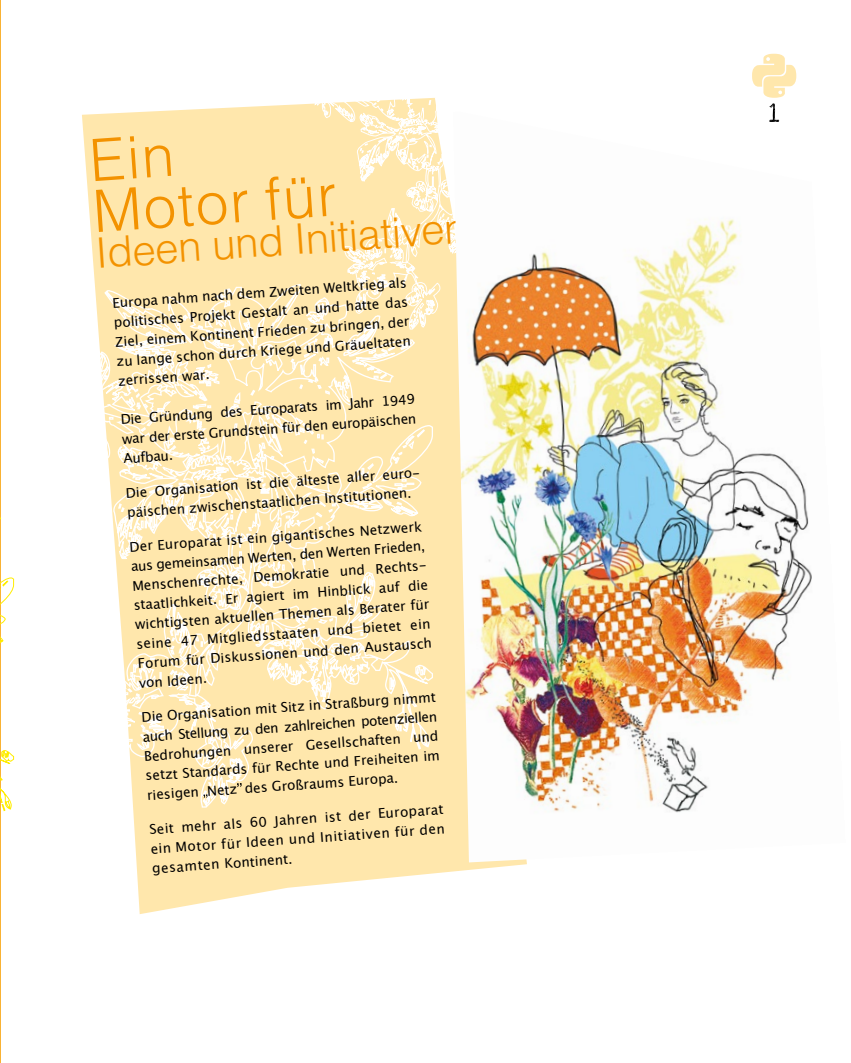
<style>
.page{position:relative;width:851px;height:1063px;background:#fff}
.page>*{position:absolute;margin:0;border:0;box-sizing:border-box;transform-origin:0 0}
.t1{font:300 58.5px/51px "Helvetica LT Std";color:#f39200}
.t2{font:300 42px "Helvetica LT Std";color:#f39200}
.t3{font:13.5px/19.5px "Lucida Grande";color:#000;text-align:justify}
</style>
<div class="page">
<hr style="left:0;top:0;width:1px;height:1063px;background:#f9b234">
<svg style="left:82px;top:103px;width:445px;height:811px;fill:#ffe7ac"></svg>
<svg style="left:314px;top:98px;width:213px;height:183px"></svg>
<svg style="left:0;top:517px;width:15px;height:295px"></svg>
<svg style="left:752px;top:54px;width:44px;height:58px"></svg>
<img style="left:453px;top:112px;width:359px;height:750px">
<svg style="left:82px;top:281px;width:377px;height:527px"></svg>
<svg style="left:203px;top:794px;width:4px;height:4px"></svg>
<svg style="left:237px;top:783px;width:4px;height:4px"></svg>
<h1 class="t1" style="left:88px;top:135px;width:245px;rotate:-4deg">Ein<br>Motor für</h1>
<h2 class="t2" style="left:94px;top:227px;width:374px;rotate:-4deg">Ideen und Initiativen</h2>
<p class="t3" style="left:112px;top:293px;width:296px;rotate:-4deg">Europa nahm nach dem Zweiten Weltkrieg als politisches Projekt Gestalt an und hatte das Ziel, einem Kontinent Frieden zu bringen, der zu lange schon durch Kriege und Gräueltaten zerrissen war.</p>
<p class="t3" style="left:120px;top:410px;width:296px;rotate:-4deg">Die Gründung des Europarats im Jahr 1949 war der erste Grundstein für den europäischen Aufbau.</p>
<p class="t3" style="left:125px;top:483px;width:302px;rotate:-4deg">Die Organisation ist die älteste aller euro&shy;päischen zwischenstaatlichen Institutionen.</p>
<p class="t3" style="left:129px;top:537px;width:302px;text-align:left;rotate:-4deg">Der Europarat ist ein gigantisches Netzwerk aus gemeinsamen Werten, den Werten Frieden, Menschenrechte, Demokratie und Rechts&shy;staatlichkeit. Er agiert im Hinblick auf die wichtigsten aktuellen Themen als Berater für seine 47 Mitgliedsstaaten und bietet ein Forum für Diskussionen und den Austausch von Ideen.</p>
<p class="t3" style="left:141px;top:708px;width:296px;rotate:-4deg">Die Organisation mit Sitz in Straßburg nimmt auch Stellung zu den zahlreichen potenziellen Bedrohungen unserer Gesellschaften und setzt Standards für Rechte und Freiheiten im riesigen Netz des Großraums Europa.</p>
<p class="t3" style="left:149px;top:820px;width:296px;rotate:-4deg">Seit mehr als 60 Jahren ist der Europarat ein Motor für Ideen und Initiativen für den gesamten Kontinent.</p>
</div>
